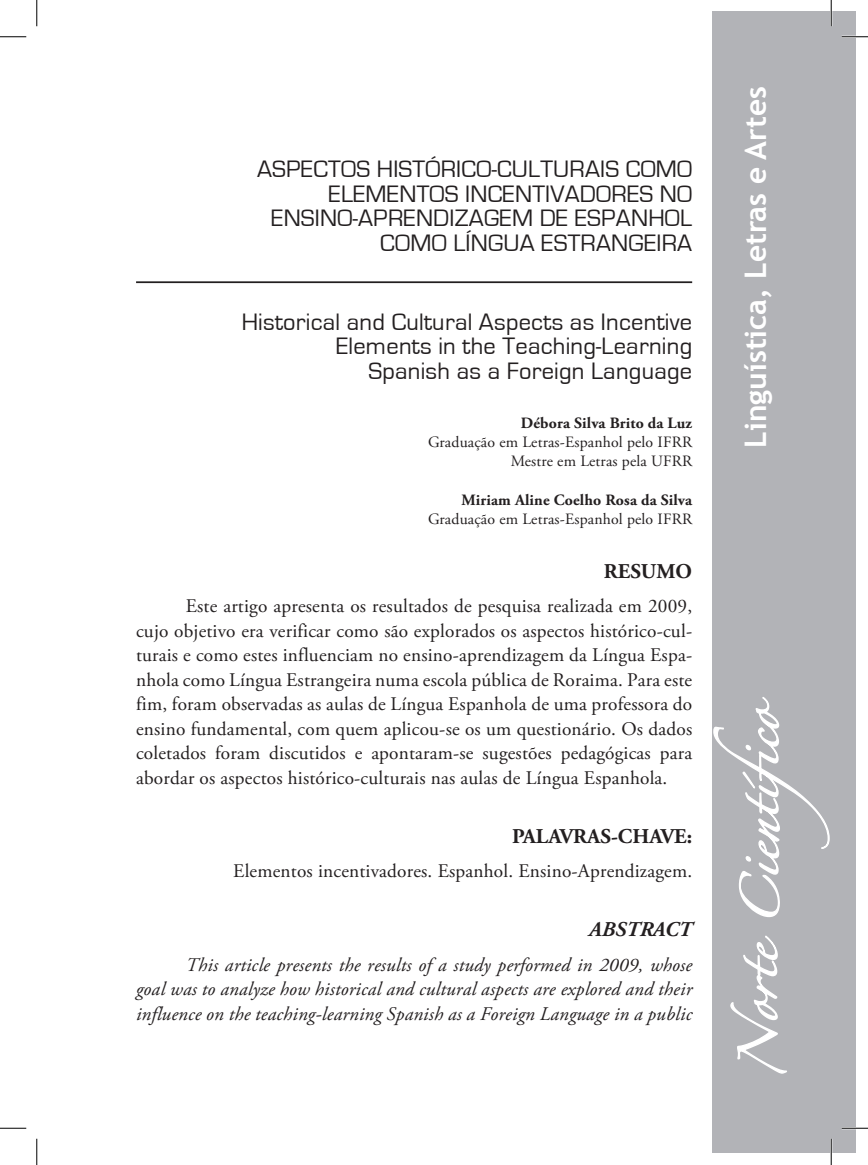
<style>
.page{position:relative;width:868px;height:1165px;background:#fff}
.page>*{position:absolute;margin:0;border:0;box-sizing:border-box;transform-origin:0 0}
.t1{font:700 29.75px "Trebuchet MS";color:#fff}
.t2{font:24.5px/24.5px "Eurostile";letter-spacing:.01em;color:#231f20;text-align:right}
.t3{font:700 21px "Adobe Garamond Pro";color:#231f20}
.t4{font:italic 700 21px "Adobe Garamond Pro";color:#231f20}
.t5{font:19.25px/24.5px "Adobe Garamond Pro";letter-spacing:.01em;color:#231f20;text-align:justify}
.t6{font:italic 19.25px/24.5px "Adobe Garamond Pro";letter-spacing:.01em;color:#231f20;text-align:justify}
.t7{font:15.75px/19.2px "Adobe Garamond Pro";letter-spacing:.01em;color:#231f20;text-align:right}
.t8{font:700 15.75px "Adobe Garamond Pro";letter-spacing:.01em;color:#231f20}
</style>
<div class="page">
<hr style="left:136px;top:281px;width:556px;height:2px;background:#231f20">
<div style="left:711px;top:12px;width:144px;height:1141px;background:#b2b3b7"></div>
<svg style="left:730px;top:935px;width:57px;height:139px"></svg>
<svg style="left:713px;top:697px;width:117px;height:221px"></svg>
<hr style="left:841px;top:36px;width:26px;height:2px;background:#fff">
<hr style="left:841px;top:1127px;width:26px;height:2px;background:#fff">
<hr style="left:829px;top:0;width:3px;height:26px;background:#fff">
<hr style="left:829px;top:1139px;width:3px;height:26px;background:#fff">
<svg style="left:0;top:36px;width:26px;height:1px"></svg>
<svg style="left:841px;top:36px;width:26px;height:1px"></svg>
<svg style="left:0;top:1128px;width:26px;height:1px"></svg>
<svg style="left:841px;top:1128px;width:26px;height:1px"></svg>
<svg style="left:36px;top:0;width:1px;height:26px"></svg>
<svg style="left:36px;top:1139px;width:1px;height:26px"></svg>
<svg style="left:830px;top:0;width:1px;height:26px"></svg>
<svg style="left:830px;top:1139px;width:1px;height:26px"></svg>
<p class="t2" style="left:257px;top:157px;width:436px">ASPECTOS HISTÓRICO-CULTURAIS COMO<br>ELEMENTOS INCENTIVADORES NO<br>ENSINO-APRENDIZAGEM DE ESPANHOL<br>COMO LÍNGUA ESTRANGEIRA</p>
<p class="t2" style="left:241px;top:310px;width:452px">Historical and Cultural Aspects as Incentive<br>Elements in the Teaching-Learning<br>Spanish as a Foreign Language</p>
<p class="t8" style="left:520px;top:413px;width:173px">Débora Silva Brito da Luz</p>
<p class="t7" style="left:428px;top:433px;width:265px">Graduação em Letras-Espanhol pelo IFRR<br>Mestre em Letras pela UFRR</p>
<p class="t8" style="left:461px;top:490px;width:232px">Miriam Aline Coelho Rosa da Silva</p>
<p class="t7" style="left:428px;top:510px;width:265px">Graduação em Letras-Espanhol pelo IFRR</p>
<p class="t3" style="left:603px;top:559px;width:90px">RESUMO</p>
<p class="t5" style="left:136px;top:595px;width:557px;text-indent:50px">Este artigo apresenta os resultados de pesquisa realizada em 2009, cujo objetivo era verificar como são explorados os aspectos histórico-cul&shy;turais e como estes influenciam no ensino-aprendizagem da Língua Espa&shy;nhola como Língua Estrangeira numa escola pública de Roraima. Para este fim, foram observadas as aulas de Língua Espanhola de uma professora do ensino fundamental, com quem aplicou-se os um questionário. Os dados coletados foram discutidos e apontaram-se sugestões pedagógicas para abordar os aspectos histórico-culturais nas aulas de Língua Espanhola.</p>
<p class="t3" style="left:512px;top:824px;width:181px">PALAVRAS-CHAVE:</p>
<p class="t5" style="left:233px;top:859px;width:460px">Elementos incentivadores. Espanhol. Ensino-Aprendizagem.</p>
<p class="t4" style="left:589px;top:917px;width:104px">ABSTRACT</p>
<p class="t6" style="left:136px;top:953px;width:557px;text-indent:50px">This article presents the results of a study performed in 2009, whose goal was to analyze how historical and cultural aspects are explored and their influence on the teaching-learning Spanish as a Foreign Language in a public</p>
<h1 class="t1" style="left:736px;top:447px;width:363px;rotate:-90deg">Linguística, Letras e Artes</h1>
</div>
